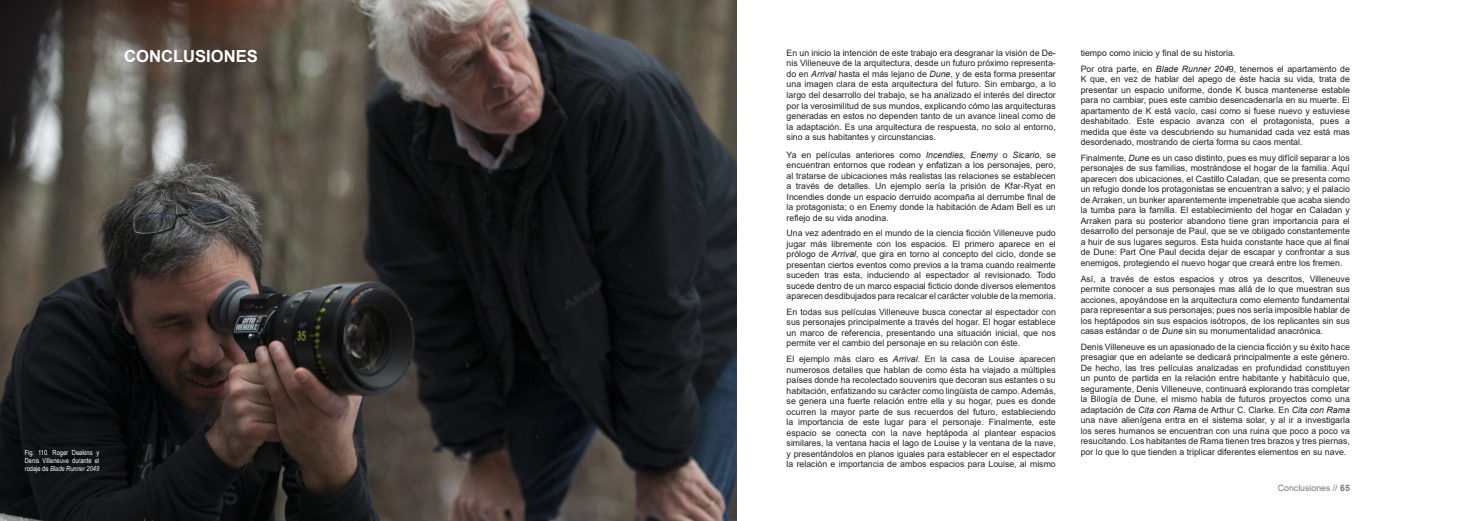
<style>
.page{position:relative;width:1474px;height:521px;background:#fff}
.page>*{position:absolute;margin:0;border:0;box-sizing:border-box;transform-origin:0 0}
.Cabecera{font:700 16.62px "Arial";color:#fff}
.Cabecera-2{font:8.75px/10.5px "Arial";color:#231f20;text-align:justify}
.t1{font:8.75px "Arial";color:#76787b}
.Anotaciones{font:7px/8.4px "Arial Narrow";color:#fff;text-align:justify}
.s1{font-style:italic}
.s2{font-weight:700}
</style>
<div class="page">
<img style="left:0;top:0;width:737px;height:521px">
<p class="Cabecera" style="left:124px;top:44px;width:135px">CONCLUSIONES</p>
<p class="Anotaciones" style="left:25px;top:448px;width:76px">Fig. 110. Roger Deakins y Denis Villeneuve durante el rodaje de <span class="s1">Blade Runner 2049</span></p>
<p class="Cabecera-2" style="left:786px;top:48px;width:271px">En un inicio la intención de este trabajo era desgranar la visión de De&shy;nis Villeneuve de la arquitectura, desde un futuro próximo representa&shy;do en <span class="s1">Arrival</span> hasta el más lejano de <span class="s1">Dune</span>, y de esta forma presentar una imagen clara de esta arquitectura del futuro. Sin embargo, a lo largo del desarrollo del trabajo, se ha analizado el interés del director por la verosimilitud de sus mundos, explicando cómo las arquitecturas generadas en estos no dependen tanto de un avance lineal como de la adaptación. Es una arquitectura de respuesta, no solo al entorno, sino a sus habitantes y circunstancias.</p>
<p class="Cabecera-2" style="left:786px;top:149px;width:271px">Ya en películas anteriores como <span class="s1">Incendies, Enemy</span> o <span class="s1">Sicario</span>, se encuentran entornos que rodean y enfatizan a los personajes, pero, al tratarse de ubicaciones más realistas las relaciones se establecen a través de detalles. Un ejemplo sería la prisión de Kfar-Ryat en Incendies donde un espacio derruido acompaña al derrumbe final de la protagonista; o en Enemy donde la habitación de Adam Bell es un reflejo de su vida anodina.</p>
<p class="Cabecera-2" style="left:786px;top:228px;width:271px">Una vez adentrado en el mundo de la ciencia ficción Villeneuve pudo jugar más libremente con los espacios. El primero aparece en el prólogo de <span class="s1">Arrival</span>, que gira en torno al concepto del ciclo, donde se presentan ciertos eventos como previos a la trama cuando realmente suceden tras esta, induciendo al espectador al revisionado. Todo sucede dentro de un marco espacial ficticio donde diversos elementos aparecen desdibujados para recalcar el carácter voluble de la memoria.</p>
<p class="Cabecera-2" style="left:786px;top:307px;width:271px">En todas sus películas Villeneuve busca conectar al espectador con sus personajes principalmente a través del hogar. El hogar establece un marco de referencia, presentando una situación inicial, que nos permite ver el cambio del personaje en su relación con éste.</p>
<p class="Cabecera-2" style="left:786px;top:354px;width:271px">El ejemplo más claro es <span class="s1">Arrival</span>. En la casa de Louise aparecen numerosos detalles que hablan de como ésta ha viajado a múltiples países donde ha recolectado souvenirs que decoran sus estantes o su habitación, enfatizando su carácter como lingüista de campo. Además, se genera una fuerte relación entre ella y su hogar, pues es donde ocurren la mayor parte de sus recuerdos del futuro, estableciendo la importancia de este lugar para el personaje. Finalmente, este espacio se conecta con la nave heptápoda al plantear espacios similares, la ventana hacia el lago de Louise y la ventana de la nave, y presentándolos en planos iguales para establecer en el espectador la relación e importancia de ambos espacios para Louise, al mismo</p>
<p class="Cabecera-2" style="left:1080px;top:48px;width:156px">tiempo como inicio y final de su historia.</p>
<p class="Cabecera-2" style="left:1080px;top:63px;width:271px">Por otra parte, en <span class="s1">Blade Runner 204</span>9, tenemos el apartamento de K que, en vez de hablar del apego de éste hacia su vida, trata de presentar un espacio uniforme, donde K busca mantenerse estable para no cambiar, pues este cambio desencadenaría en su muerte. El apartamento de K está vacío, casi como si fuese nuevo y estuviese deshabitado. Este espacio avanza con el protagonista, pues a medida que éste va descubriendo su humanidad cada vez está mas desordenado, mostrando de cierta forma su caos mental.</p>
<p class="Cabecera-2" style="left:1080px;top:153px;width:271px">Finalmente, <span class="s1">Dune</span> es un caso distinto, pues es muy difícil separar a los personajes de sus familias, mostrándose el hogar de la familia. Aquí aparecen dos ubicaciones, el Castillo Caladan, que se presenta como un refugio donde los protagonistas se encuentran a salvo; y el palacio de Arraken, un bunker aparentemente impenetrable que acaba siendo la tumba para la familia. El establecimiento del hogar en Caladan y Arraken para su posterior abandono tiene gran importancia para el desarrollo del personaje de Paul, que se ve obligado constantemente a huir de sus lugares seguros. Esta huida constante hace que al final de Dune: Part One Paul decida dejar de escapar y confrontar a sus enemigos, protegiendo el nuevo hogar que creará entre los fremen.</p>
<p class="Cabecera-2" style="left:1080px;top:273px;width:271px">Así, a través de estos espacios y otros ya descritos, Villeneuve permite conocer a sus personajes mas allá de lo que muestran sus acciones, apoyándose en la arquitectura como elemento fundamental para representar a sus personajes; pues nos sería imposible hablar de los heptápodos sin sus espacios isótropos, de los replicantes sin sus casas estándar o de <span class="s1">Dune</span> sin su monumentalidad anacrónica.</p>
<p class="Cabecera-2" style="left:1080px;top:341px;width:271px">Denis Villeneuve es un apasionado de la ciencia ficción y su éxito hace presagiar que en adelante se dedicará principalmente a este género.<br>De hecho, las tres películas analizadas en profundidad constituyen un punto de partida en la relación entre habitante y habitáculo que, seguramente, Denis Villeneuve, continuará explorando tras completar la Bilogía de Dune, el mismo habla de futuros proyectos como una adaptación de <span class="s1">Cita con Rama</span> de Arthur C. Clarke. En <span class="s1">Cita con Rama </span>una nave alienígena entra en el sistema solar, y al ir a investigarla los seres humanos se encuentran con una ruina que poco a poco va resucitando. Los habitantes de Rama tienen tres brazos y tres piernas, por lo que lo que tienden a triplicar diferentes elementos en su nave.</p>
<p class="t1" style="left:1277px;top:482px;width:73px">Conclusiones // <span class="s2">65</span></p>
</div>
